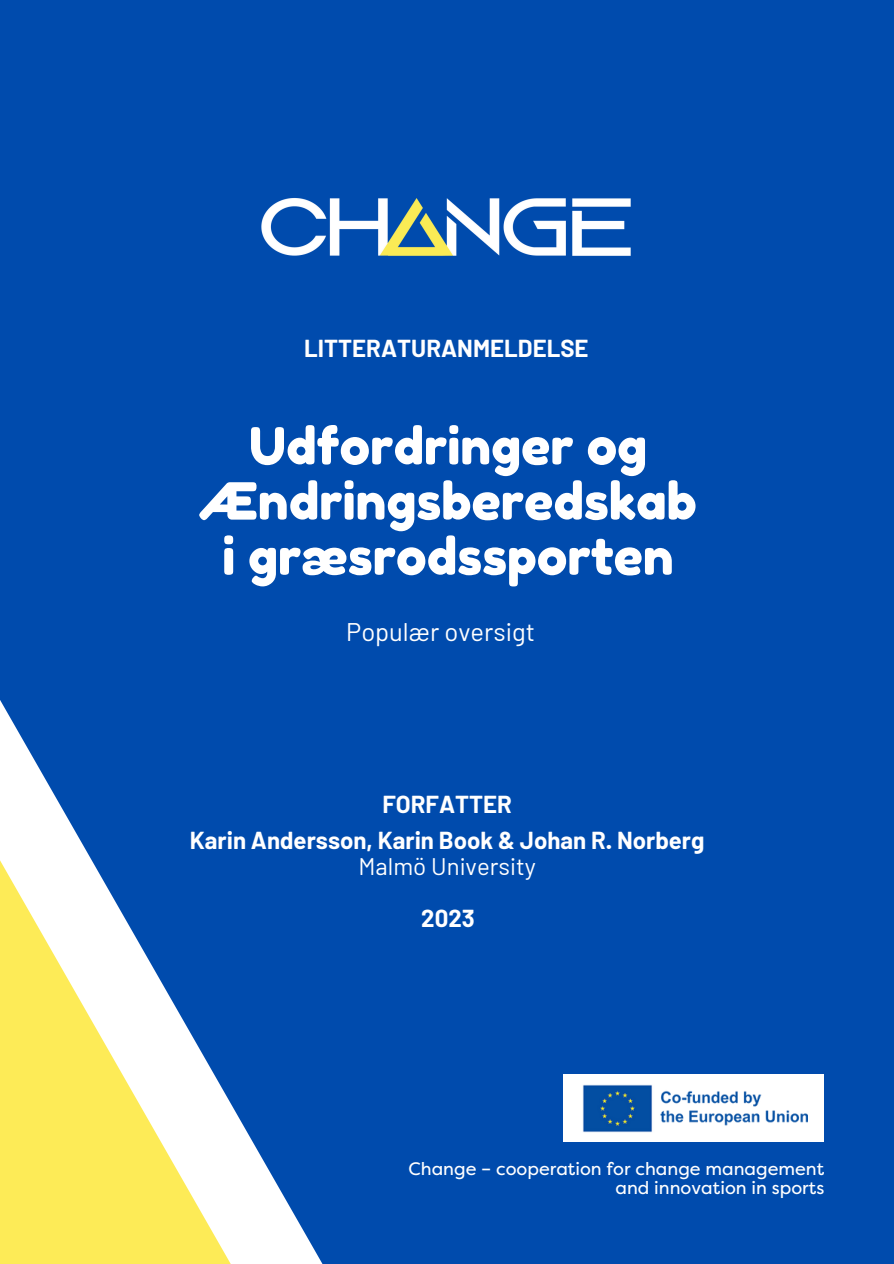
<style>
.page{position:relative;width:894px;height:1264px;background:#fff}
.page>*{position:absolute;margin:0;border:0;box-sizing:border-box;transform-origin:0 0}
.t1{font:51px/55.2px "Fredoka One";color:#fff;text-align:center}
.t2{font:25.5px "Barlow";color:#fff}
.t3{font:700 24px/25.8px "Barlow";color:#fff;text-align:center}
.t4{font:18px/19.2px "Filson Pro";color:#fff;text-align:right}
.s1{font-weight:400}
</style>
<div class="page">
<div style="left:0;top:0;width:893px;height:1263px;background:#004bad"></div>
<div style="left:563px;top:1074px;width:261px;height:67px;background:#fff"></div>
<img style="left:582px;top:1084px;width:225px;height:48px">
<svg style="left:0;top:700px;width:285px;height:563px"></svg>
<img style="left:261px;top:198px;width:370px;height:58px">
<h3 class="t3" style="left:304px;top:335px;width:286px">LITTERATURANMELDELSE</h3>
<h3 class="t1" style="left:199px;top:418px;width:499px">Udfordringer og<br>Ændringsberedskab i græsrodssporten</h3>
<p class="t2" style="left:346px;top:615px;width:190px">Populær oversigt</p>
<h2 class="t3" style="left:382px;top:790px;width:131px">FORFATTER</h2>
<p class="t3" style="left:190px;top:827px;width:516px">Karin Andersson, Karin Book &amp; Johan R. Norberg<br><span class="s1">Malmö University</span></p>
<h2 class="t3" style="left:421px;top:904px;width:55px">2023</h2>
<h2 class="t4" style="left:408px;top:1159px;width:417px">Change – cooperation for change management and innovation in sports</h2>
</div>
